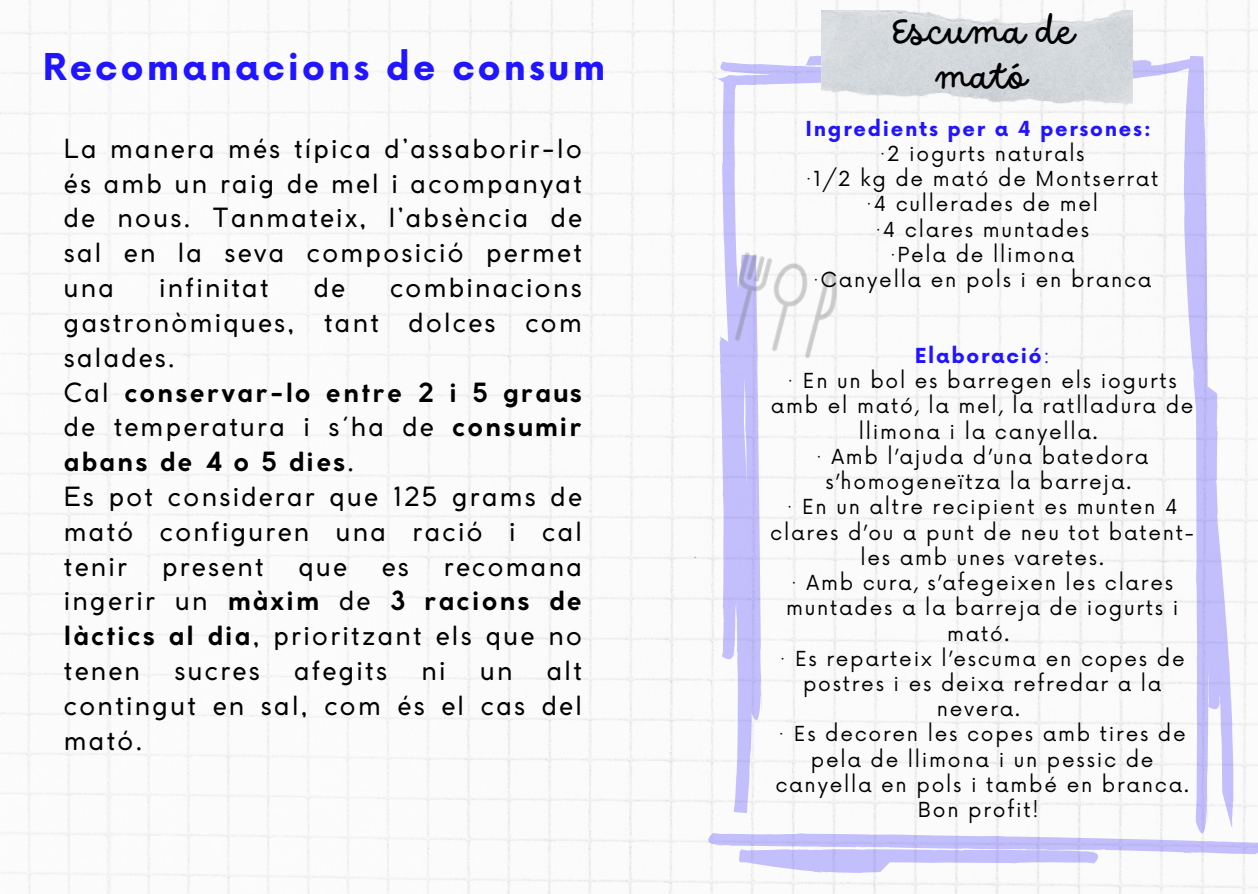
<style>
.page{position:relative;width:1258px;height:894px;background:#fff}
.page>*{position:absolute;margin:0;border:0;box-sizing:border-box;transform-origin:0 0}
.t1{font:39px "DO Script Regular";color:#000}
.t2{font:700 36px "Now";letter-spacing:.085em;color:#2115ff}
.t3{font:26.1px/34.8px "Coco Gothic";letter-spacing:.085em;color:#000;text-align:justify}
.t4{font:700 26.1px/34.8px "Coco Gothic";letter-spacing:.085em;color:#000;text-align:justify}
.t5{font:20.1px/25.2px "Now";letter-spacing:.085em;color:#000;text-align:center}
.t6{font:700 20.1px "Now";letter-spacing:.085em;color:#2115ff}
.s1{font-weight:400}
.s2{font-weight:700}
</style>
<div class="page">
<img style="left:0;top:0;width:1258px;height:893px">
<svg style="left:713px;top:50px;width:484px;height:6px"></svg>
<svg style="left:708px;top:56px;width:550px;height:816px"></svg>
<img style="left:701px;top:224px;width:164px;height:165px">
<img style="left:822px;top:11px;width:310px;height:94px">
<p class="t2" style="left:43px;top:47px;width:564px">Recomanacions de consum</p>
<p class="t3" style="left:64px;top:133px;width:519px">La manera més típica d’assaborir-lo és amb un raig de mel i acompanyat de nous. Tanmateix, l’absència de sal en la seva composició permet una</p>
<p class="t3" style="left:159px;top:272px;width:111px">infinitat</p>
<p class="t3" style="left:314px;top:272px;width:33px">de</p>
<p class="t3" style="left:64px;top:272px;width:519px;text-indent:326px">combinacions gastronòmiques, tant dolces com salades.</p>
<p class="t4" style="left:64px;top:377px;width:519px"><span class="s1">Cal</span> conservar-lo entre 2 i 5 graus <span class="s1">de temperatura i s´ha de</span> consumir abans de 4 o 5 dies<span class="s1">.</span></p>
<p class="t3" style="left:64px;top:481px;width:519px">Es pot considerar que 125 grams de mató configuren una ració i cal tenir</p>
<p class="t3" style="left:162px;top:551px;width:103px">present</p>
<p class="t3" style="left:298px;top:551px;width:50px">que</p>
<p class="t3" style="left:382px;top:551px;width:29px">es</p>
<p class="t3" style="left:64px;top:551px;width:519px;text-indent:380px">recomana ingerir un <span class="s2">màxim</span> de <span class="s2">3 racions de làctics al dia</span>, prioritzant els que no tenen</p>
<p class="t3" style="left:174px;top:655px;width:87px">sucres</p>
<p class="t3" style="left:294px;top:655px;width:94px">afegits</p>
<p class="t3" style="left:421px;top:655px;width:26px">ni</p>
<p class="t3" style="left:480px;top:655px;width:34px">un</p>
<p class="t3" style="left:64px;top:655px;width:519px;text-indent:483px">alt contingut en sal, com és el cas del mató.</p>
<p class="t1" style="left:889px;top:9px;width:188px">Escuma de</p>
<p class="t1" style="left:936px;top:54px;width:93px">mató</p>
<p class="t6" style="left:805px;top:118px;width:347px">Ingredients per a 4 persones:</p>
<p class="t5" style="left:880px;top:142px;width:206px">·2 iogurts naturals</p>
<p class="t5" style="left:806px;top:167px;width:354px">·1/2 kg de mató de Montserrat</p>
<p class="t5" style="left:866px;top:192px;width:233px">·4 cullerades de mel</p>
<p class="t5" style="left:875px;top:218px;width:215px">·4 clares muntades</p>
<p class="t5" style="left:890px;top:243px;width:186px">·Pela de llimona</p>
<p class="t5" style="left:813px;top:268px;width:340px">·Canyella en pols i en branca</p>
<p class="t6" style="left:915px;top:344px;width:136px">Elaboració<span class="s1">:</span></p>
<p class="t5" style="left:771px;top:369px;width:424px">· En un bol es barregen els iogurts amb el mató, la mel, la ratlladura de llimona i la canyella.</p>
<p class="t5" style="left:816px;top:445px;width:334px">· Amb l’ajuda d’una batedora s’homogeneïtza la barreja.</p>
<p class="t5" style="left:770px;top:495px;width:425px">· En un altre recipient es munten 4 clares d’ou a punt de neu tot batent&shy;les amb unes varetes.</p>
<p class="t5" style="left:786px;top:571px;width:394px">· Amb cura, s’afegeixen les clares muntades a la barreja de iogurts i mató.</p>
<p class="t5" style="left:780px;top:646px;width:406px">· Es reparteix l’escuma en copes de postres i es deixa refredar a la nevera.</p>
<p class="t5" style="left:775px;top:722px;width:415px">· Es decoren les copes amb tires de pela de llimona i un pessic de canyella en pols i també en branca.<br>Bon profit!</p>
</div>
